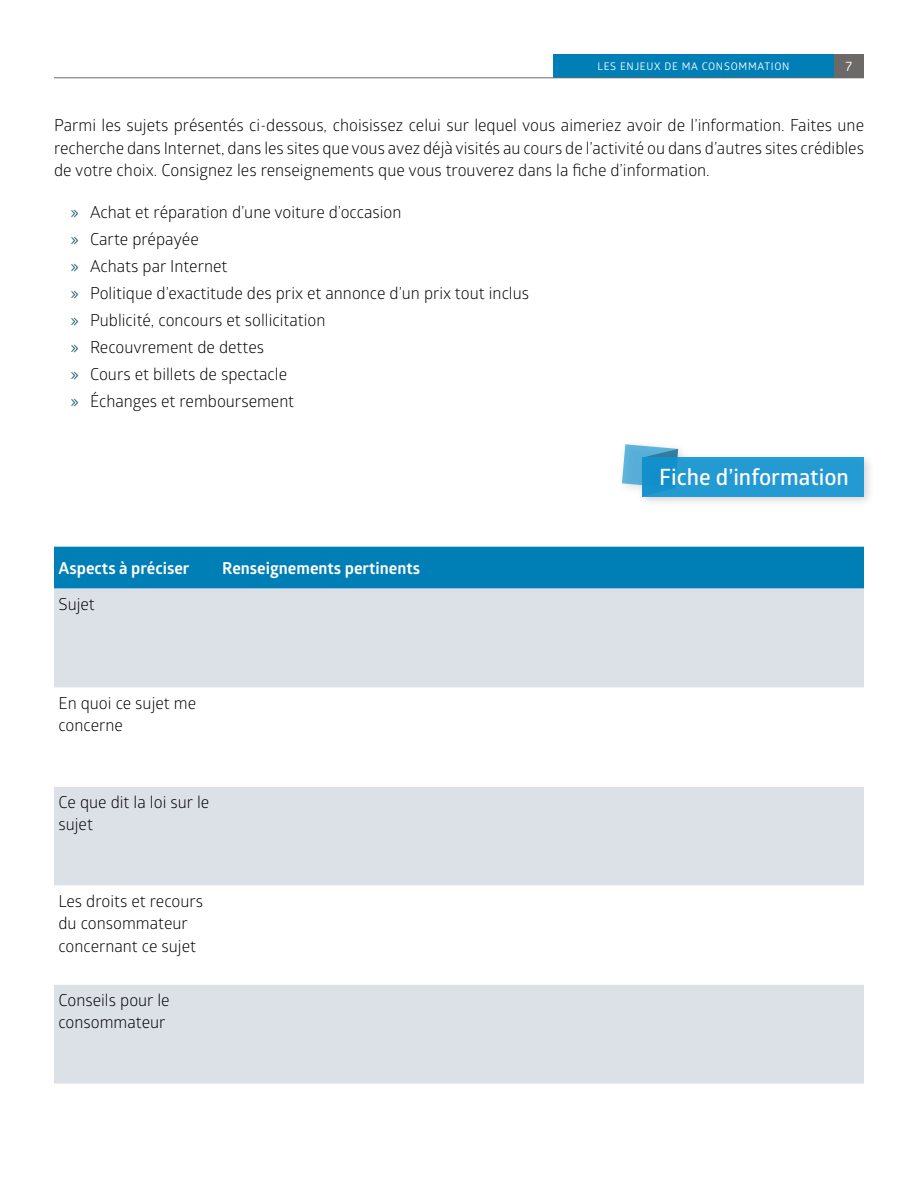
<style>
.page{position:relative;width:918px;height:1188px;background:#fff}
.page>*{position:absolute;margin:0;border:0;box-sizing:border-box;transform-origin:0 0}
.t1{font:600 22.5px "Glober";color:#fff}
.t2{font:16.5px/22.5px "Glober";color:#000}
.t3{font:700 16.5px "Glober";color:#fff}
.t4{font:13.5px "Glober";color:#fff}
.t5{font:10.5px "Glober";letter-spacing:.07em;color:#fff}
.s1{color:#1f5a73}
</style>
<div class="page">
<div style="left:834px;top:54px;width:30px;height:24px;background:#6c6a68"></div>
<div style="left:553px;top:54px;width:281px;height:24px;background:#007eb6"></div>
<hr style="left:54px;top:77px;width:810px;height:1px;background:#6c6a68">
<div style="left:616px;top:438px;width:259px;height:69px;background:#000;opacity:.2"></div>
<svg style="left:622px;top:444px;width:56px;height:53px"></svg>
<div style="left:642px;top:458px;width:222px;height:39px;background:linear-gradient(to right,#1b95cf,#279cd4)"></div>
<div style="left:54px;top:547px;width:810px;height:42px;background:#007eb6"></div>
<div style="left:54px;top:589px;width:810px;height:495px;background:#dce0e7"></div>
<svg style="left:54px;top:688px;width:810px;height:297px"></svg>
<p class="t5" style="left:598px;top:59px;width:193px">LES ENJEUX DE MA CONSOMMATION</p>
<p class="t4" style="left:846px;top:57px;width:8px">7</p>
<p class="t2" style="left:54px;top:113px;width:812px;text-align:justify">Parmi les sujets présentés ci-dessous, choisissez celui sur lequel vous aimeriez avoir de l’information. Faites une recherche dans Internet, dans les sites que vous avez déjà visités au cours de l’activité ou dans d’autres sites crédibles de votre choix. Consignez les renseignements que vous trouverez dans la fiche d’information.</p>
<p class="t2" style="left:70px;top:198px;width:460px;line-height:27px"><span class="s1">»</span> Achat et réparation d’une voiture d’occasion<br><span class="s1">»</span> Carte prépayée<br><span class="s1">»</span> Achats par Internet<br><span class="s1">»</span> Politique d’exactitude des prix et annonce d’un prix tout inclus <span class="s1">»</span> Publicité, concours et sollicitation<br><span class="s1">»</span> Recouvrement de dettes<br><span class="s1">»</span> Cours et billets de spectacle<br><span class="s1">»</span> Échanges et remboursement</p>
<p class="t3" style="left:58px;top:556px;width:132px">Aspects à préciser</p>
<p class="t3" style="left:222px;top:556px;width:199px">Renseignements pertinents</p>
<p class="t2" style="left:58px;top:592px;width:38px">Sujet</p>
<p class="t2" style="left:58px;top:691px;width:139px">En quoi ce sujet me concerne</p>
<p class="t2" style="left:58px;top:790px;width:152px">Ce que dit la loi sur le sujet</p>
<p class="t2" style="left:58px;top:889px;width:146px">Les droits et recours du consommateur concernant ce sujet</p>
<p class="t2" style="left:58px;top:988px;width:113px">Conseils pour le consommateur</p>
<h1 class="t1" style="left:659px;top:461px;width:191px">Fiche d’information</h1>
</div>
